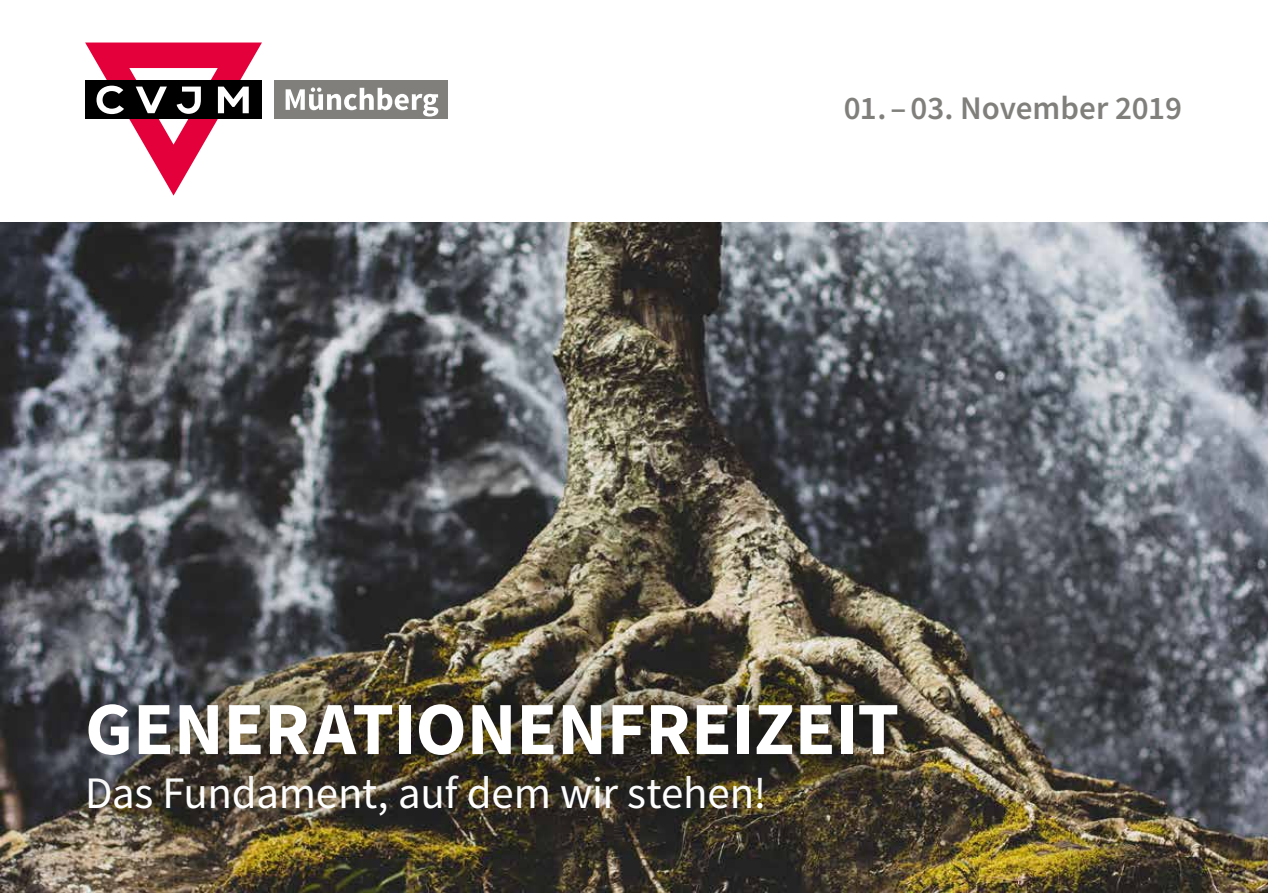
<style>
.page{position:relative;width:1268px;height:893px;background:#fff}
.page>*{position:absolute;margin:0;border:0;box-sizing:border-box;transform-origin:0 0}
.t1{font:700 75px "Source Sans Pro";letter-spacing:-.005em;color:#fff}
.t2{font:45px "Source Sans Pro";letter-spacing:-.01em;color:#fff}
.t3{font:600 33px "Source Sans Pro";color:#807f7c}
</style>
<div class="page">
<img style="left:0;top:223px;width:1267px;height:670px">
<div style="left:43px;top:733px;width:765px;height:122px;background:#000;opacity:.75"></div>
<div style="left:43px;top:656px;width:897px;height:145px;background:#000;opacity:.75"></div>
<svg style="left:85px;top:43px;width:177px;height:153px"></svg>
<div style="left:275px;top:81px;width:173px;height:38px;background:#807f7c"></div>
<svg style="left:285px;top:87px;width:153px;height:29px"></svg>
<p class="t3" style="left:843px;top:86px;width:339px">01. –03. November 2019</p>
<h1 class="t1" style="left:85px;top:678px;width:815px">GENERATIONENFREIZEIT</h1>
<p class="t2" style="left:85px;top:765px;width:682px">Das Fundament, auf dem wir stehen!</p>
</div>
